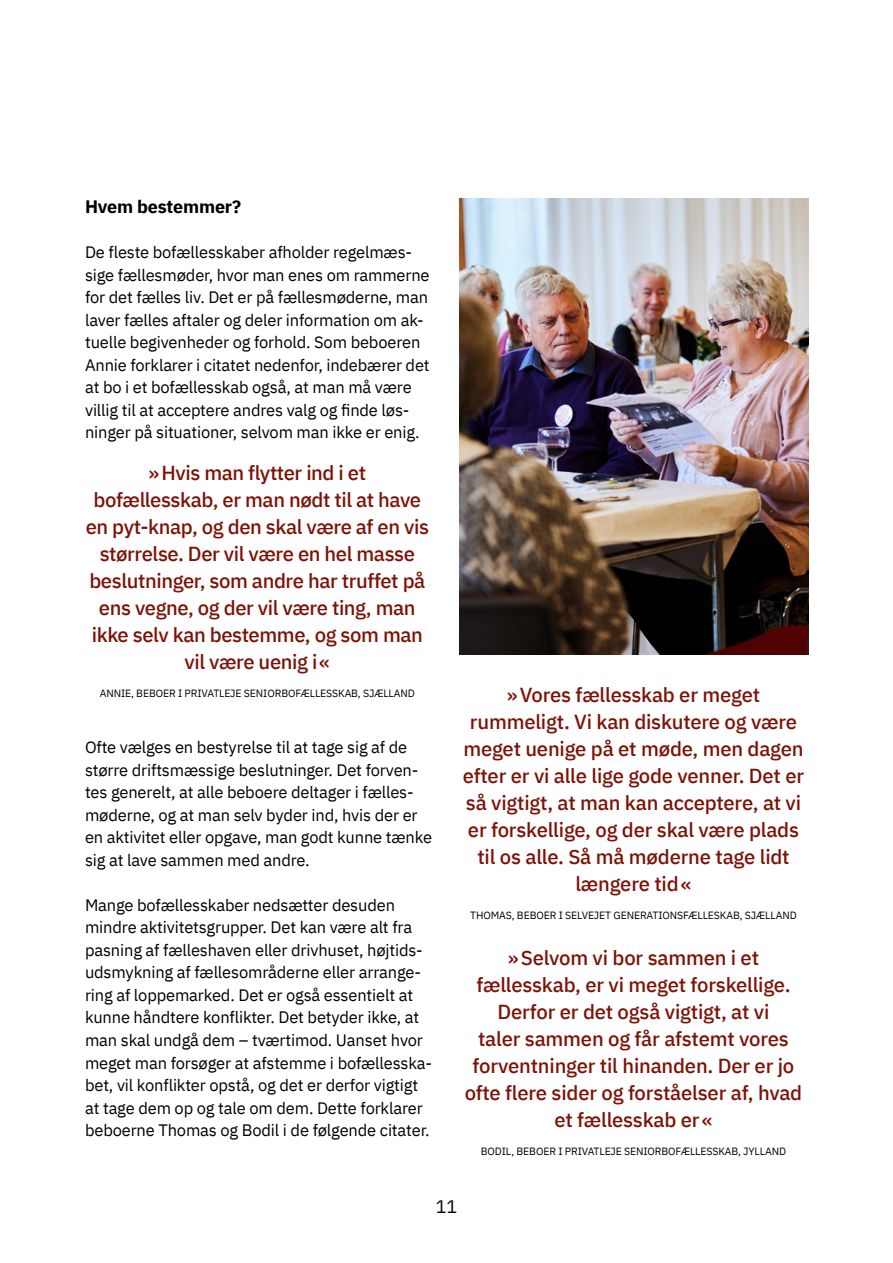
<style>
.page{position:relative;width:893px;height:1263px;background:#fff}
.page>*{position:absolute;margin:0;border:0;box-sizing:border-box;transform-origin:0 0}
.t1{font:500 20.25px/27px "IBM Plex Sans";letter-spacing:-.01em;color:#7d1206;text-align:center}
.t2{font:700 18px "IBM Plex Sans";letter-spacing:-.01em;color:#000}
.t3{font:18px "IBM Plex Sans";color:#000}
.t4{font:16.5px/22.5px "IBM Plex Sans";letter-spacing:-.01em;color:#000}
.t5{font:10.5px "IBM Plex Sans";letter-spacing:-.01em;color:#000}
</style>
<div class="page">
<img style="left:459px;top:198px;width:349px;height:457px">
<p class="t2" style="left:85px;top:193px;width:158px">Hvem bestemmer?</p>
<p class="t4" style="left:85px;top:240px;width:346px">De fleste bofællesskaber afholder regelmæs&shy;sige fællesmøder, hvor man enes om rammerne for det fælles liv. Det er på fællesmøderne, man laver fælles aftaler og deler information om ak&shy;tuelle begivenheder og forhold. Som beboeren Annie forklarer i citatet nedenfor, indebærer det at bo i et bofællesskab også, at man må være villig til at acceptere andres valg og finde løs&shy;ninger på situationer, selvom man ikke er enig.</p>
<p class="t1" style="left:86px;top:457px;width:345px">»Hvis man flytter ind i et bofællesskab, er man nødt til at have en pyt-knap, og den skal være af en vis størrelse. Der vil være en hel masse beslutninger, som andre har truffet på ens vegne, og der vil være ting, man ikke selv kan bestemme, og som man vil være uenig i«</p>
<p class="t5" style="left:100px;top:685px;width:317px">ANNIE, BEBOER I PRIVATLEJE SENIORBOFÆLLESSKAB, SJÆLLAND</p>
<p class="t4" style="left:85px;top:735px;width:348px">Ofte vælges en bestyrelse til at tage sig af de større driftsmæssige beslutninger. Det forven&shy;tes generelt, at alle beboere deltager i fælles&shy;møderne, og at man selv byder ind, hvis der er en aktivitet eller opgave, man godt kunne tænke sig at lave sammen med andre.</p>
<p class="t4" style="left:85px;top:892px;width:348px">Mange bofællesskaber nedsætter desuden mindre aktivitetsgrupper. Det kan være alt fra pasning af fælleshaven eller drivhuset, højtids&shy;udsmykning af fællesområderne eller arrange&shy;ring af loppemarked. Det er også essentielt at kunne håndtere konflikter. Det betyder ikke, at man skal undgå dem – tværtimod. Uanset hvor meget man forsøger at afstemme i bofællesska&shy;bet, vil konflikter opstå, og det er derfor vigtigt at tage dem op og tale om dem. Dette forklarer beboerne Thomas og Bodil i de følgende citater.</p>
<p class="t1" style="left:463px;top:680px;width:343px">»Vores fællesskab er meget rummeligt. Vi kan diskutere og være meget uenige på et møde, men dagen efter er vi alle lige gode venner. Det er så vigtigt, at man kan acceptere, at vi er forskellige, og der skal være plads til os alle. Så må møderne tage lidt længere tid«</p>
<p class="t5" style="left:470px;top:907px;width:328px">THOMAS, BEBOER I SELVEJET GENERATIONSFÆLLESKAB, SJÆLLAND</p>
<p class="t1" style="left:465px;top:942px;width:339px">»Selvom vi bor sammen i et fællesskab, er vi meget forskellige.<br>Derfor er det også vigtigt, at vi<br>taler sammen og får afstemt vores forventninger til hinanden. Der er jo ofte flere sider og forståelser af, hvad et fællesskab er«</p>
<p class="t5" style="left:481px;top:1143px;width:307px">BODIL, BEBOER I PRIVATLEJE SENIORBOFÆLLESSKAB, JYLLAND</p>
<p class="t3" style="left:436px;top:1192px;width:23px">11</p>
</div>
